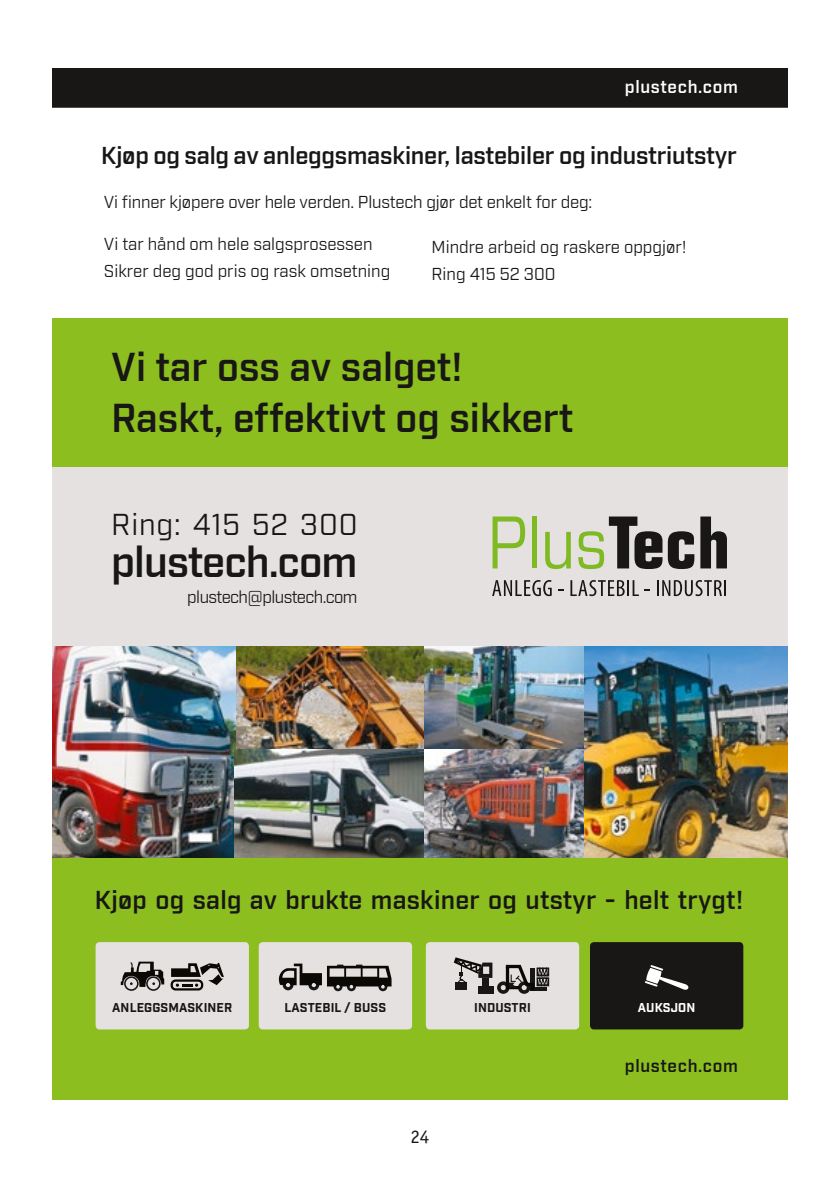
<style>
.page{position:relative;width:840px;height:1191px;background:#fff}
.page>*{position:absolute;margin:0;border:0;box-sizing:border-box;transform-origin:0 0}
.t1{font:600 42px "Industry";letter-spacing:-.02em;color:#181716}
.t2{font:600 39.2px/50.4px "Industry";color:#181716}
.t3{font:29.4px "Industry";letter-spacing:.03em;color:#181716}
.t4{font:600 25.2px "Industry";letter-spacing:.01em;color:#181716}
.t5{font:600 23.8px "Industry";letter-spacing:-.01em;color:#181716}
.t6{font:19px "Officina Serif";color:#181716}
.t7{font:600 17.2px "Industry";letter-spacing:.04em;color:#181716}
.t8{font:600 17.2px "Industry";letter-spacing:.04em;color:#fff}
.t9{font:16.8px/26.4px "Industry";letter-spacing:-.005em;color:#181716}
.t10{font:16.8px "Industry";letter-spacing:-.035em;color:#181716}
.t11{font:700 12.4px "Industry";letter-spacing:.01em;color:#181716}
.t12{font:700 12.4px "Industry";letter-spacing:.01em;color:#fff}
</style>
<div class="page">
<img style="left:583px;top:645px;width:204px;height:213px">
<img style="left:52px;top:645px;width:531px;height:213px">
<div style="left:52px;top:318px;width:735px;height:151px;background:#8bbe1e"></div>
<div style="left:52px;top:467px;width:735px;height:178px;background:#e5e1e1"></div>
<div style="left:52px;top:858px;width:735px;height:242px;background:#8bbe1e"></div>
<svg style="left:492px;top:516px;width:33px;height:52px"></svg>
<div style="left:531px;top:516px;width:5px;height:52px;background:#7fba23"></div>
<svg style="left:545px;top:532px;width:25px;height:37px"></svg>
<svg style="left:578px;top:516px;width:116px;height:53px"></svg>
<svg style="left:700px;top:516px;width:26px;height:52px"></svg>
<svg style="left:492px;top:580px;width:59px;height:16px"></svg>
<svg style="left:570px;top:580px;width:68px;height:16px"></svg>
<svg style="left:657px;top:580px;width:68px;height:16px"></svg>
<div style="left:52px;top:68px;width:735px;height:40px;background:#181716"></div>
<div style="left:95px;top:942px;width:154px;height:87px;background:#e5e1e1;border-radius:4px"></div>
<div style="left:258px;top:942px;width:154px;height:87px;background:#e5e1e1;border-radius:4px"></div>
<div style="left:425px;top:942px;width:154px;height:87px;background:#e5e1e1;border-radius:4px"></div>
<div style="left:589px;top:942px;width:154px;height:87px;background:#181716;border-radius:4px"></div>
<svg style="left:645px;top:965px;width:43px;height:24px"></svg>
<div style="left:171px;top:979px;width:32px;height:11px;border:2px solid #0b0904;border-radius:4px"></div>
<svg style="left:171px;top:963px;width:52px;height:23px"></svg>
<svg style="left:121px;top:961px;width:43px;height:29px"></svg>
<svg style="left:279px;top:963px;width:112px;height:28px"></svg>
<div style="left:536px;top:967px;width:13px;height:9px;border:2px solid #181716"></div>
<div style="left:536px;top:977px;width:13px;height:9px;border:2px solid #181716"></div>
<svg style="left:453px;top:957px;width:94px;height:36px"></svg>
<p class="t8" style="left:624px;top:76px;width:115px">plustech.com</p>
<h3 class="t5" style="left:101px;top:141px;width:636px">Kjøp og salg av anleggsmaskiner, lastebiler og industriutstyr</h3>
<p class="t9" style="left:104px;top:190px;width:490px">Vi finner kjøpere over hele verden. Plustech gjør det enkelt for deg:</p>
<p class="t9" style="left:104px;top:231px;width:288px">Vi tar hånd om hele salgsprosessen<br>Sikrer deg god pris og rask omsetning</p>
<p class="t9" style="left:431px;top:235px;width:257px">Mindre arbeid og raskere oppgjør!<br>Ring 415 52 300</p>
<h2 class="t2" style="left:111px;top:343px;width:464px">Vi tar oss av salget!<br>Raskt, effektivt og sikkert</h2>
<h3 class="t3" style="left:111px;top:507px;width:248px">Ring: 415 52 300</h3>
<h1 class="t1" style="left:111px;top:537px;width:248px">plustech.com</h1>
<p class="t10" style="left:187px;top:586px;width:171px">plustech@plustech.com</p>
<h3 class="t4" style="left:95px;top:884px;width:649px">Kjøp og salg av brukte maskiner og utstyr - helt trygt!</h3>
<p class="t11" style="left:112px;top:1000px;width:121px">ANLEGGSMASKINER</p>
<p class="t11" style="left:284px;top:1000px;width:103px">LASTEBIL / BUSS</p>
<p class="t11" style="left:474px;top:1000px;width:58px">INDUSTRI</p>
<p class="t12" style="left:637px;top:1000px;width:59px">AUKSJON</p>
<p class="t6" style="left:410px;top:1125px;width:20px">24</p>
<p class="t7" style="left:624px;top:1055px;width:115px">plustech.com</p>
</div>
